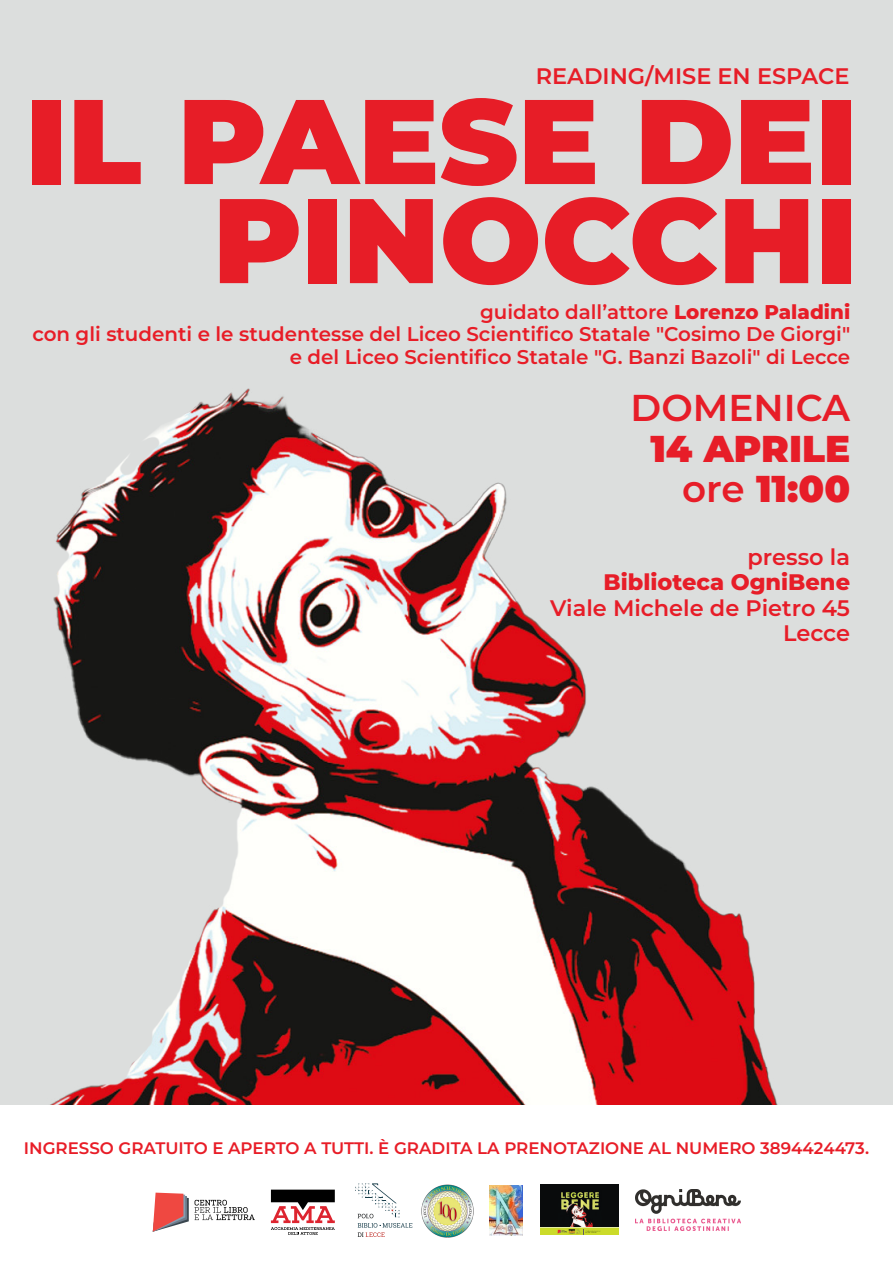
<style>
.page{position:relative;width:893px;height:1263px;background:#dcdedd}
.page>*{position:absolute;margin:0;border:0;box-sizing:border-box;transform-origin:0 0}
.t1{font:900 120.15px/99.1px "Montserrat";color:#e71d27;text-align:right}
.t2{font:900 37.35px/40.2px "Montserrat";color:#e71d28;text-align:right}
.t3{font:600 37.35px "Montserrat";color:#e71d28}
.t4{font:600 22.5px/25.5px "Montserrat";color:#e71d28;text-align:right}
.t5{font:800 22.5px "Montserrat";color:#e71d28}
.t6{font:600 19.8px/22.5px "Montserrat";color:#e81d27;text-align:right}
.t7{font:600 16.65px "Montserrat";color:#e81d27}
.s1{color:#e81d27}
.s2{font-weight:800}
.s3{font-weight:600}
</style>
<div class="page">
<img style="left:0;top:388px;width:787px;height:718px">
<div style="left:0;top:1106px;width:893px;height:157px;background:#fff"></div>
<svg style="left:153px;top:1192px;width:36px;height:40px"></svg>
<svg style="left:195px;top:1200px;width:60px;height:20px"></svg>
<svg style="left:271px;top:1189px;width:64px;height:46px"></svg>
<svg style="left:355px;top:1183px;width:57px;height:54px"></svg>
<img style="left:541px;top:1184px;width:78px;height:44px">
<img style="left:551px;top:1185px;width:59px;height:18px">
<img style="left:541px;top:1228px;width:78px;height:7px">
<svg style="left:583px;top:1229px;width:18px;height:5px"></svg>
<img style="left:421px;top:1184px;width:53px;height:54px">
<img style="left:489px;top:1186px;width:33px;height:49px">
<img style="left:635px;top:1189px;width:105px;height:41px">
<p class="t4" style="left:536px;top:63px;width:315px">READING/MISE EN ESPACE</p>
<h1 class="t1" style="left:26px;top:84px;width:833px">IL PAESE DEI<br>PINOCCH<span class="s1">I</span></h1>
<p class="t6" style="left:32px;top:300px;width:819px">guidato dall’attore <span class="s2">Lorenzo Paladini<br></span>con gli studenti e le studentesse del Liceo Scientifico Statale "Cosimo De Giorgi" e del Liceo Scientifico Statale "G. Banzi Bazoli" di Lecce</p>
<h2 class="t3" style="left:631px;top:383px;width:221px">DOMENICA</h2>
<h2 class="t2" style="left:650px;top:426px;width:201px">14 APRILE <span class="s3">ore</span> 11:00</h2>
<p class="t4" style="left:747px;top:544px;width:104px">presso la</p>
<p class="t5" style="left:603px;top:567px;width:248px">Biblioteca OgniBene</p>
<p class="t4" style="left:550px;top:595px;width:301px">Viale Michele de Pietro 45<br>Lecce</p>
<p class="t7" style="left:24px;top:1137px;width:847px">INGRESSO GRATUITO E APERTO A TUTTI. È GRADITA LA PRENOTAZIONE AL NUMERO 3894424473.</p>
</div>
